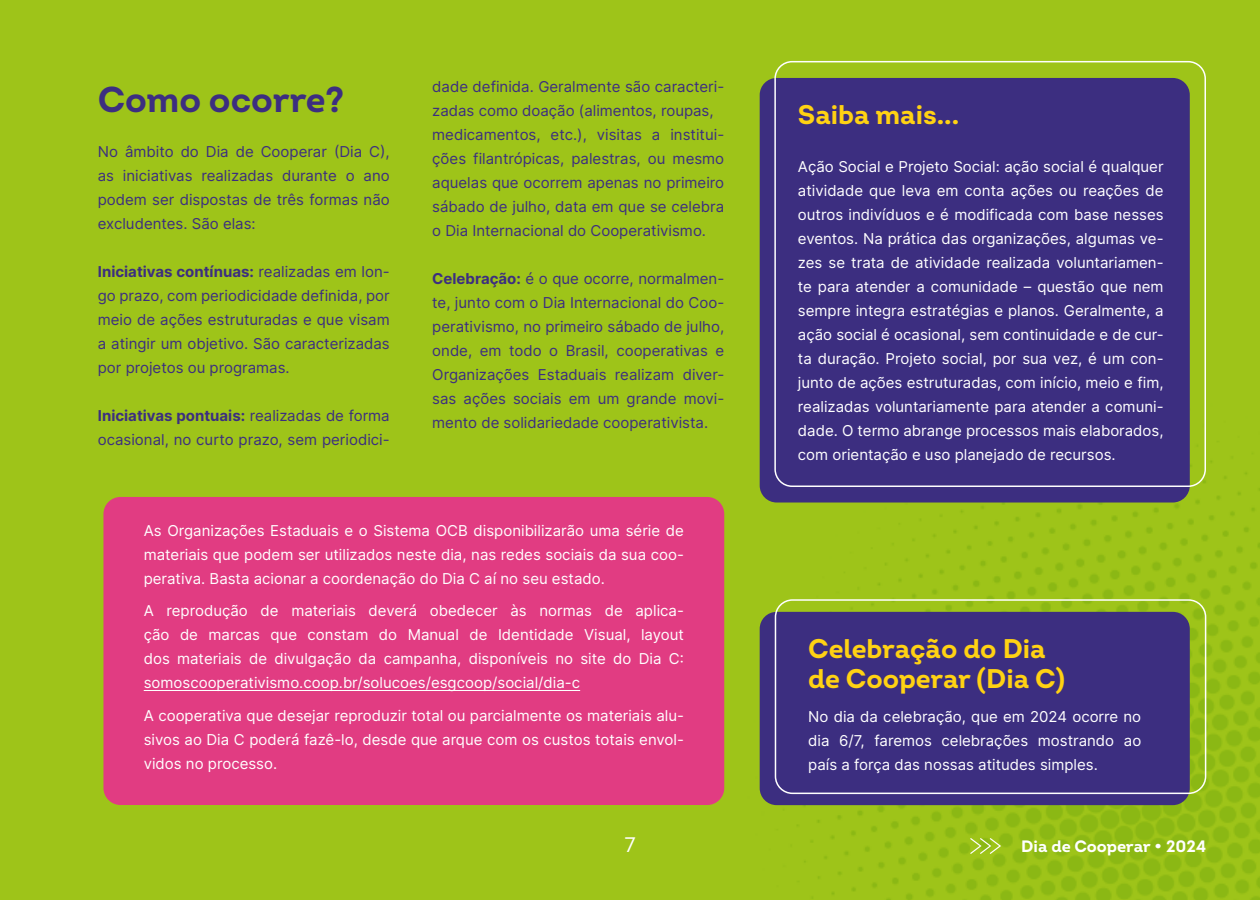
<style>
.page{position:relative;width:1260px;height:900px;background:#9ec419}
.page>*{position:absolute;margin:0;border:0;box-sizing:border-box;transform-origin:0 0}
.t1{font:700 36px "Intro";color:#3c2e80}
.t2{font:700 27px/30px "Intro";color:#ffd213}
.t3{font:21px "Intro";color:#fff}
.t4{font:700 16.5px "Intro";color:#fff}
.t5{font:15px/24px "Inter";color:#fff;text-align:justify}
.t6{font:15px/24px "Inter";color:#3c2e80;text-align:justify}
.s1{font-weight:700}
</style>
<div class="page">
<div style="left:760px;top:612px;width:430px;height:193px;background:#3c2e80;border-radius:17px"></div>
<div style="left:760px;top:78px;width:430px;height:425px;background:#3c2e80;border-radius:17px"></div>
<div style="left:774px;top:61px;width:432px;height:426px;border:2px solid #fff;border-radius:17px"></div>
<div style="left:103px;top:497px;width:621px;height:308px;background:#e13c82;border-radius:17px"></div>
<hr style="left:144px;top:690px;width:436px;height:1px;background:#fff">
<div style="left:775px;top:599px;width:431px;height:195px;border:2px solid #fff;border-radius:17px"></div>
<svg style="left:970px;top:838px;width:31px;height:16px"></svg>
<h1 class="t1" style="left:98px;top:76px;width:248px">Como ocorre?</h1>
<p class="t6" style="left:98px;top:139px;width:293px">No âmbito do Dia de Cooperar (Dia C), as iniciativas realizadas durante o ano podem ser dispostas de três formas não excludentes. São elas:</p>
<p class="t6" style="left:98px;top:259px;width:293px"><span class="s1">Iniciativas contínuas:</span> realizadas em lon&shy;go prazo, com periodicidade definida, por meio de ações estruturadas e que visam a atingir um objetivo. São caracterizadas por projetos ou programas.</p>
<p class="t6" style="left:98px;top:403px;width:293px"><span class="s1">Iniciativas pontuais:</span> realizadas de forma ocasional, no curto prazo, sem periodici-</p>
<p class="t6" style="left:432px;top:75px;width:293px;text-align:left">dade definida. Geralmente são caracteri&shy;zadas como doação (alimentos, roupas, medicamentos, etc.), visitas a institui&shy;ções filantrópicas, palestras, ou mesmo aquelas que ocorrem apenas no primeiro sábado de julho, data em que se celebra o Dia Internacional do Cooperativismo.</p>
<p class="t6" style="left:432px;top:267px;width:293px"><span class="s1">Celebração:</span> é o que ocorre, normalmen&shy;te, junto com o Dia Internacional do Coo&shy;perativismo, no primeiro sábado de julho, onde, em todo o Brasil, cooperativas e Organizações Estaduais realizam diver&shy;sas ações sociais em um grande movi&shy;mento de solidariedade cooperativista.</p>
<p class="t5" style="left:144px;top:518px;width:542px">As Organizações Estaduais e o Sistema OCB disponibilizarão uma série de materiais que podem ser utilizados neste dia, nas redes sociais da sua coo&shy;perativa. Basta acionar a coordenação do Dia C aí no seu estado.</p>
<p class="t5" style="left:144px;top:598px;width:542px">A reprodução de materiais deverá obedecer às normas de aplica&shy;ção de marcas que constam do Manual de Identidade Visual, layout dos materiais de divulgação da campanha, disponíveis no site do Dia C: somoscooperativismo.coop.br/solucoes/esgcoop/social/dia-c</p>
<p class="t5" style="left:144px;top:703px;width:542px">A cooperativa que desejar reproduzir total ou parcialmente os materiais alu&shy;sivos ao Dia C poderá fazê-lo, desde que arque com os custos totais envol&shy;vidos no processo.</p>
<h2 class="t2" style="left:798px;top:99px;width:163px">Saiba mais...</h2>
<p class="t5" style="left:798px;top:154px;width:367px">Ação Social e Projeto Social: ação social é qualquer atividade que leva em conta ações ou reações de outros indivíduos e é modificada com base nesses eventos. Na prática das organizações, algumas ve&shy;zes se trata de atividade realizada voluntariamen&shy;te para atender a comunidade – questão que nem sempre integra estratégias e planos. Geralmente, a ação social é ocasional, sem continuidade e de cur&shy;ta duração. Projeto social, por sua vez, é um con&shy;junto de ações estruturadas, com início, meio e fim, realizadas voluntariamente para atender a comuni&shy;dade. O termo abrange processos mais elaborados, com orientação e uso planejado de recursos.</p>
<h2 class="t2" style="left:808px;top:633px;width:258px">Celebração do Dia de Cooperar (Dia C)</h2>
<p class="t5" style="left:808px;top:704px;width:335px">No dia da celebração, que em 2024 ocorre no dia 6/7, faremos celebrações mostrando ao país a força das nossas atitudes simples.</p>
<h3 class="t3" style="left:624px;top:832px;width:13px">7</h3>
<p class="t4" style="left:1021px;top:836px;width:187px">Dia de Cooperar • 2024</p>
</div>
